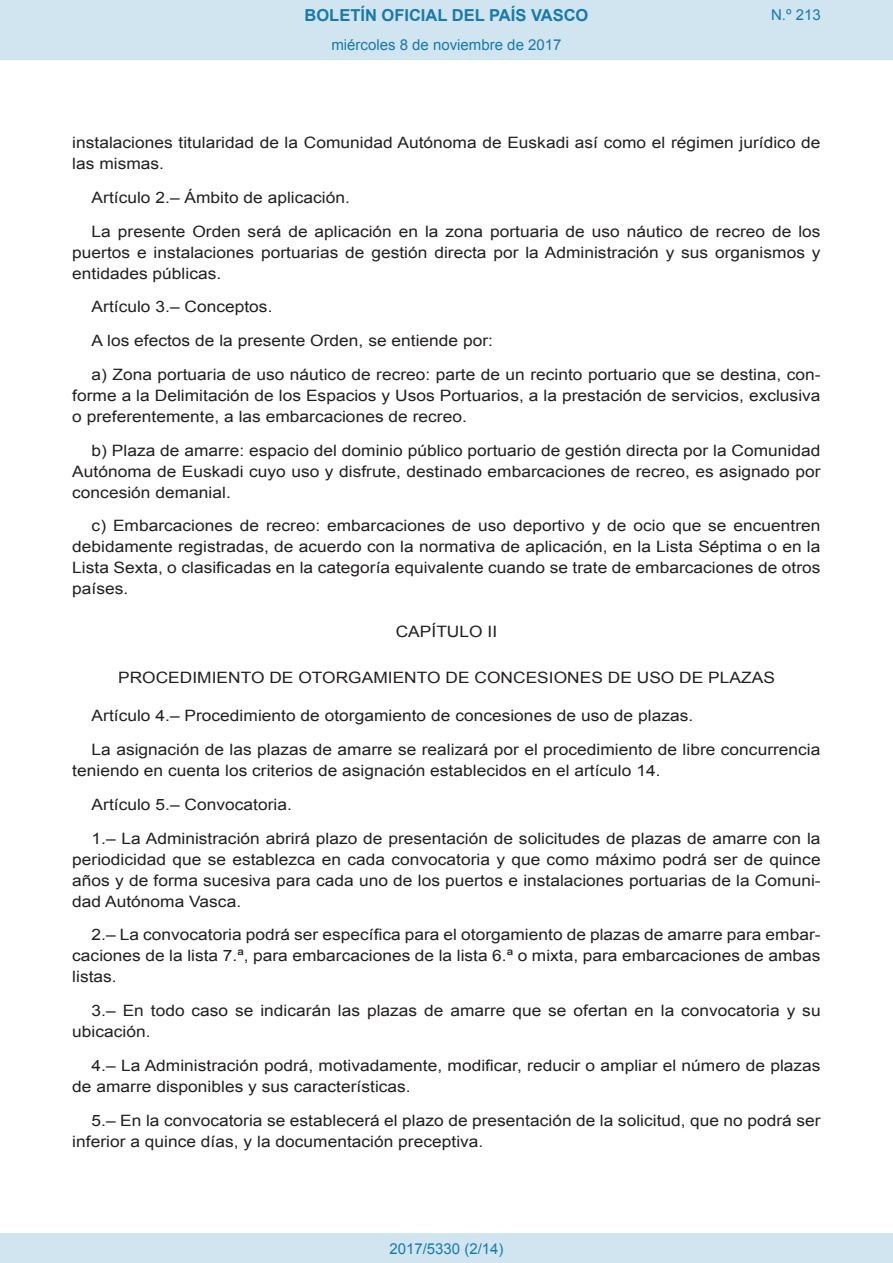
<style>
.page{position:relative;width:893px;height:1263px;background:#fff}
.page>*{position:absolute;margin:0;border:0;box-sizing:border-box;transform-origin:0 0}
.t1{font:700 16.5px "Arial";color:#1879ad}
.BOPVDetalle{font:15.6px/21px "Arial";color:#231f20;text-align:justify;scale:1.11 1}
.BOPVClave{font:15.6px "Arial";color:#231f20;scale:1.11 1}
.Paginacion_Centro{font:15px "Arial";color:#1879ad}
</style>
<div class="page">
<div style="left:0;top:0;width:893px;height:60px;background:#d0e5f0"></div>
<div style="left:0;top:1233px;width:893px;height:30px;background:#d0e5f0"></div>
<p class="t1" style="left:305px;top:4px;width:285px">BOLETÍN OFICIAL DEL PAÍS VASCO</p>
<p class="Paginacion_Centro" style="left:331px;top:35px;width:232px">miércoles 8 de noviembre de 2017</p>
<p class="Paginacion_Centro" style="left:771px;top:5px;width:51px">N.º 213</p>
<p class="BOPVDetalle" style="left:72px;top:132px;width:676px">instalaciones titularidad de la Comunidad Autónoma de Euskadi así como el régimen jurídico de las mismas.</p>
<p class="BOPVDetalle" style="left:92px;top:187px;width:234px">Artículo 2.– Ámbito de aplicación.</p>
<p class="BOPVDetalle" style="left:72px;top:221px;width:676px;text-indent:19px">La presente Orden será de aplicación en la zona portuaria de uso náutico de recreo de los puertos e instalaciones portuarias de gestión directa por la Administración y sus organismos y entidades públicas.</p>
<p class="BOPVDetalle" style="left:92px;top:297px;width:164px">Artículo 3.– Conceptos.</p>
<p class="BOPVDetalle" style="left:92px;top:330px;width:363px">A los efectos de la presente Orden, se entiende por:</p>
<p class="BOPVDetalle" style="left:72px;top:364px;width:676px;text-indent:19px">a) Zona portuaria de uso náutico de recreo: parte de un recinto portuario que se destina, con&shy;forme a la Delimitación de los Espacios y Usos Portuarios, a la prestación de servicios, exclusiva o preferentemente, a las embarcaciones de recreo.</p>
<p class="BOPVDetalle" style="left:72px;top:440px;width:675px;text-indent:19px">b) Plaza de amarre: espacio del dominio público portuario de gestión directa por la Comunidad Autónoma de Euskadi cuyo uso y disfrute, destinado embarcaciones de recreo, es asignado por concesión demanial.</p>
<p class="BOPVDetalle" style="left:72px;top:516px;width:676px;text-indent:19px">c) Embarcaciones de recreo: embarcaciones de uso deportivo y de ocio que se encuentren debidamente registradas, de acuerdo con la normativa de aplicación, en la Lista Séptima o en la Lista Sexta, o clasificadas en la categoría equivalente cuando se trate de embarcaciones de otros países.</p>
<p class="BOPVClave" style="left:396px;top:621px;width:93px">CAPÍTULO II</p>
<p class="BOPVClave" style="left:118px;top:667px;width:593px">PROCEDIMIENTO DE OTORGAMIENTO DE CONCESIONES DE USO DE PLAZAS</p>
<p class="BOPVDetalle" style="left:92px;top:705px;width:543px">Artículo 4.– Procedimiento de otorgamiento de concesiones de uso de plazas.</p>
<p class="BOPVDetalle" style="left:72px;top:739px;width:675px;text-indent:19px">La asignación de las plazas de amarre se realizará por el procedimiento de libre concurrencia teniendo en cuenta los criterios de asignación establecidos en el artículo 14.</p>
<p class="BOPVDetalle" style="left:92px;top:794px;width:182px">Artículo 5.– Convocatoria.</p>
<p class="BOPVDetalle" style="left:72px;top:828px;width:676px;text-indent:19px">1.– La Administración abrirá plazo de presentación de solicitudes de plazas de amarre con la periodicidad que se establezca en cada convocatoria y que como máximo podrá ser de quince años y de forma sucesiva para cada uno de los puertos e instalaciones portuarias de la Comuni&shy;dad Autónoma Vasca.</p>
<p class="BOPVDetalle" style="left:72px;top:924px;width:676px;text-indent:19px">2.– La convocatoria podrá ser específica para el otorgamiento de plazas de amarre para embar&shy;caciones de la lista 7.ª, para embarcaciones de la lista 6.ª o mixta, para embarcaciones de ambas listas.</p>
<p class="BOPVDetalle" style="left:72px;top:1000px;width:676px;text-indent:19px">3.– En todo caso se indicarán las plazas de amarre que se ofertan en la convocatoria y su ubicación.</p>
<p class="BOPVDetalle" style="left:72px;top:1055px;width:676px;text-indent:19px">4.– La Administración podrá, motivadamente, modificar, reducir o ampliar el número de plazas de amarre disponibles y sus características.</p>
<p class="BOPVDetalle" style="left:72px;top:1110px;width:676px;text-indent:19px">5.– En la convocatoria se establecerá el plazo de presentación de la solicitud, que no podrá ser inferior a quince días, y la documentación preceptiva.</p>
<p class="Paginacion_Centro" style="left:389px;top:1238px;width:116px">2017/5330 (2/14)</p>
</div>
